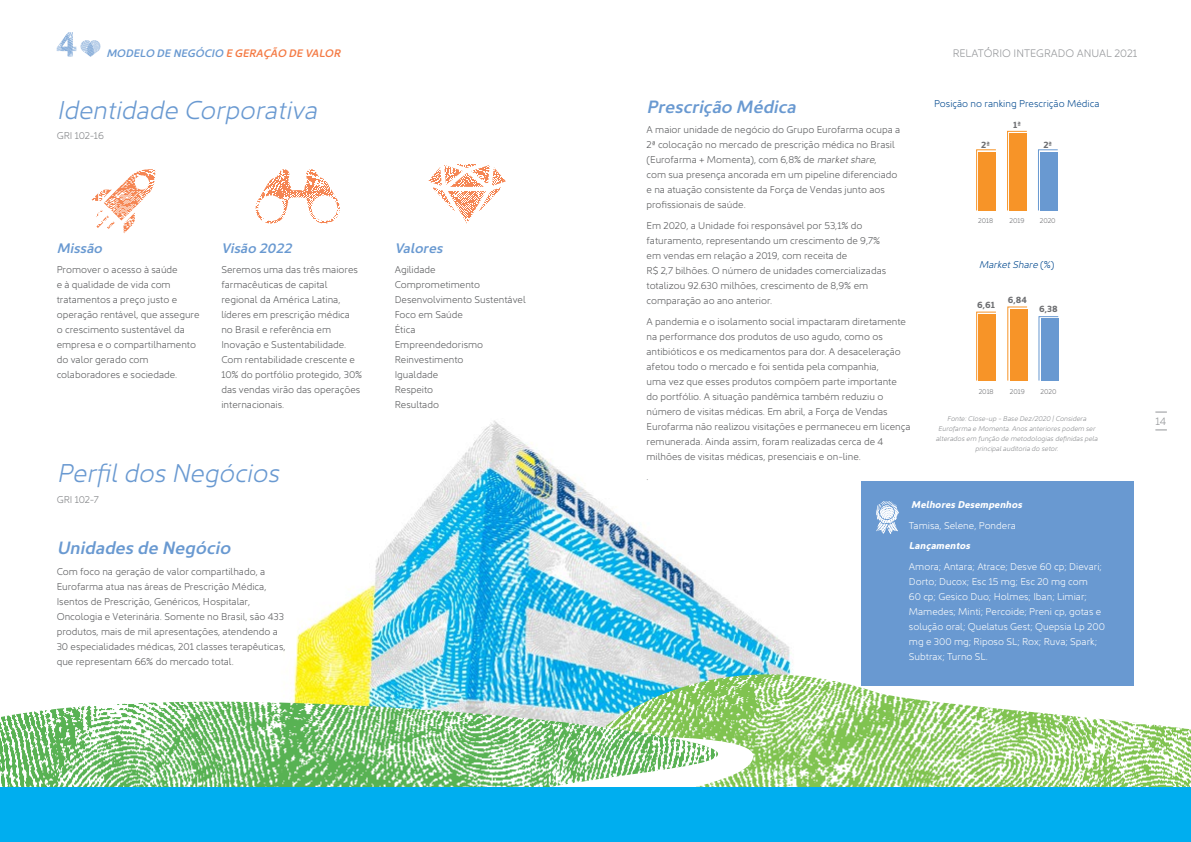
<style>
.page{position:relative;width:1191px;height:842px;background:#fff}
.page>*{position:absolute;margin:0;border:0;box-sizing:border-box;transform-origin:0 0}
.t1{font:italic 300 26px "Kyrial Sans Pro";color:#6999d1}
.t2{font:italic 600 18px "Kyrial Sans Pro";color:#6999d1}
.t3{font:italic 600 14px "Kyrial Sans Pro";color:#6999d1}
.t4{font:italic 600 11px "Kyrial Sans Pro";color:#6999d1}
.t5{font:300 11px "Kyrial Sans Pro";color:#939598}
.t6{font:300 10px/15px "Kyrial Sans Pro";color:#58595b}
.t7{font:300 10px/15px "Kyrial Sans Pro";color:#fff}
.t8{font:300 10px "Kyrial Sans Pro";color:#00488e}
.t9{font:italic 700 10px "Kyrial Sans Pro";color:#fff}
.t10{font:300 10px "Kyrial Sans Pro";color:#808285}
.t11{font:italic 300 10px "Kyrial Sans Pro";color:#00488e}
.t12{font:700 9px "Kyrial Sans Pro";color:#6d6e71}
.t13{font:italic 300 7px/10px "Kyrial Sans Pro";color:#888a8d;text-align:center}
.t14{font:300 7px "Kyrial Sans Pro";color:#6d6e71}
.s1{color:#f47a44}
.s2{font-style:italic}
.s3{font-style:normal}
</style>
<div class="page">
<img style="left:233px;top:420px;width:560px;height:282px">
<img style="left:527px;top:674px;width:664px;height:114px">
<img style="left:0;top:702px;width:718px;height:86px">
<svg style="left:423px;top:737px;width:330px;height:51px"></svg>
<svg style="left:976px;top:149px;width:20px;height:62px"></svg>
<svg style="left:1038px;top:149px;width:20px;height:62px"></svg>
<svg style="left:57px;top:32px;width:44px;height:25px"></svg>
<div style="left:861px;top:481px;width:273px;height:204px;background:#6999d1"></div>
<svg style="left:876px;top:501px;width:22px;height:33px"></svg>
<svg style="left:1007px;top:131px;width:20px;height:80px"></svg>
<div style="left:1009px;top:133px;width:17px;height:77px;background:#f79428"></div>
<svg style="left:976px;top:312px;width:20px;height:69px"></svg>
<svg style="left:1007px;top:306px;width:20px;height:75px"></svg>
<svg style="left:1038px;top:316px;width:20px;height:65px"></svg>
<img style="left:91px;top:169px;width:64px;height:64px">
<svg style="left:307px;top:169px;width:33px;height:55px"></svg>
<img style="left:256px;top:169px;width:51px;height:55px">
<img style="left:428px;top:164px;width:78px;height:60px">
<div style="left:0;top:788px;width:1191px;height:54px;background:#00aeef"></div>
<p class="t4" style="left:106px;top:45px;width:236px">MODELO DE NEGÓCIO <span class="s1">E GERAÇÃO DE VALOR</span></p>
<h1 class="t1" style="left:57px;top:90px;width:262px">Identidade Corporativa</h1>
<p class="t10" style="left:57px;top:128px;width:49px">GRI 102-16</p>
<h3 class="t3" style="left:57px;top:238px;width:47px">Missão</h3>
<p class="t6" style="left:57px;top:261px;width:144px">Promover o acesso à saúde<br>e à qualidade de vida com tratamentos a preço justo e operação rentável, que assegure o crescimento sustentável da empresa e o compartilhamento do valor gerado com colaboradores e sociedade.</p>
<h3 class="t3" style="left:221px;top:238px;width:72px">Visão 2022</h3>
<p class="t6" style="left:221px;top:261px;width:142px">Seremos uma das três maiores farmacêuticas de capital regional da América Latina, líderes em prescrição médica no Brasil e referência em<br>Inovação e Sustentabilidade.<br>Com rentabilidade crescente e<br>10% do portfólio protegido, 30% das vendas virão das operações internacionais.</p>
<h1 class="t1" style="left:57px;top:454px;width:224px">Perfil dos Negócios</h1>
<p class="t10" style="left:57px;top:492px;width:44px">GRI 102-7</p>
<h2 class="t2" style="left:57px;top:535px;width:175px">Unidades de Negócio</h2>
<p class="t6" style="left:57px;top:563px;width:230px">Com foco na geração de valor compartilhado, a Eurofarma atua nas áreas de Prescrição Médica, Isentos de Prescrição, Genéricos, Hospitalar, Oncologia e Veterinária. Somente no Brasil, são 433 produtos, mais de mil apresentações, atendendo a 30 especialidades médicas, 201 classes terapêuticas, que representam 66% do mercado total.</p>
<h3 class="t3" style="left:395px;top:238px;width:49px">Valores</h3>
<p class="t6" style="left:395px;top:261px;width:133px">Agilidade<br>Comprometimento<br>Desenvolvimento Sustentável<br>Foco em Saúde<br>Ética<br>Empreendedorismo<br>Reinvestimento<br>Igualdade<br>Respeito<br>Resultado</p>
<h2 class="t2" style="left:646px;top:94px;width:151px">Prescrição Médica</h2>
<p class="t6" style="left:646px;top:121px;width:255px">A maior unidade de negócio do Grupo Eurofarma ocupa a 2ª colocação no mercado de prescrição médica no Brasil (Eurofarma + Momenta), com 6,8% de <span class="s2">market share</span>,<br>com sua presença ancorada em um pipeline diferenciado e na atuação consistente da Força de Vendas junto aos profissionais de saúde.</p>
<p class="t6" style="left:646px;top:217px;width:241px">Em 2020, a Unidade foi responsável por 53,1% do faturamento, representando um crescimento de 9,7% em vendas em relação a 2019, com receita de<br>R$ 2,7 bilhões. O número de unidades comercializadas totalizou 92.630 milhões, crescimento de 8,9% em comparação ao ano anterior.</p>
<p class="t6" style="left:646px;top:313px;width:265px">A pandemia e o isolamento social impactaram diretamente na performance dos produtos de uso agudo, como os antibióticos e os medicamentos para dor. A desaceleração afetou todo o mercado e foi sentida pela companhia,<br>uma vez que esses produtos compõem parte importante do portfólio. A situação pandêmica também reduziu o número de visitas médicas. Em abril, a Força de Vendas Eurofarma não realizou visitações e permaneceu em licença remunerada. Ainda assim, foram realizadas cerca de 4 milhões de visitas médicas, presenciais e on-line.</p>
<p class="t6" style="left:646px;top:468px;width:4px">.</p>
<p class="t5" style="left:952px;top:45px;width:186px">RELATÓRIO INTEGRADO ANUAL 2021</p>
<p class="t8" style="left:934px;top:96px;width:167px">Posição no ranking Prescrição Médica</p>
<p class="t12" style="left:981px;top:138px;width:10px">2ª</p>
<p class="t12" style="left:1013px;top:118px;width:9px">1ª</p>
<p class="t12" style="left:1043px;top:138px;width:10px">2ª</p>
<p class="t14" style="left:978px;top:215px;width:16px">2018</p>
<p class="t14" style="left:1009px;top:215px;width:16px">2019</p>
<p class="t14" style="left:1039px;top:215px;width:17px">2020</p>
<p class="t11" style="left:979px;top:257px;width:77px">Market Share <span class="s3">(%)</span></p>
<p class="t12" style="left:977px;top:298px;width:19px">6,61</p>
<p class="t12" style="left:1007px;top:293px;width:21px">6,84</p>
<p class="t12" style="left:1039px;top:302px;width:20px">6,38</p>
<p class="t14" style="left:1040px;top:386px;width:17px">2020</p>
<p class="t13" style="left:935px;top:413px;width:163px">Fonte: Close-up - Base Dez/2020 | Considera Eurofarma e Momenta. Anos anteriores podem ser alterados em função de metodologias definidas pela principal auditoria do setor.</p>
<p class="t14" style="left:978px;top:386px;width:16px">2018</p>
<p class="t14" style="left:1009px;top:386px;width:16px">2019</p>
<p class="t9" style="left:911px;top:497px;width:112px">Melhores Desempenhos</p>
<p class="t7" style="left:909px;top:517px;width:109px">Tamisa, Selene, Pondera</p>
<p class="t9" style="left:909px;top:538px;width:63px">Lançamentos</p>
<p class="t7" style="left:909px;top:558px;width:198px">Amora; Antara; Atrace; Desve 60 cp; Dievari; Dorto; Ducox; Esc 15 mg; Esc 20 mg com<br>60 cp; Gesico Duo; Holmes; Iban; Limiar; Mamedes; Minti; Percoide; Preni cp, gotas e solução oral; Quelatus Gest; Quepsia Lp 200 mg e 300 mg; Riposo SL; Rox; Ruva; Spark; Subtrax; Turno SL.</p>
<p class="t5" style="left:1155px;top:413px;width:12px">14</p>
</div>
